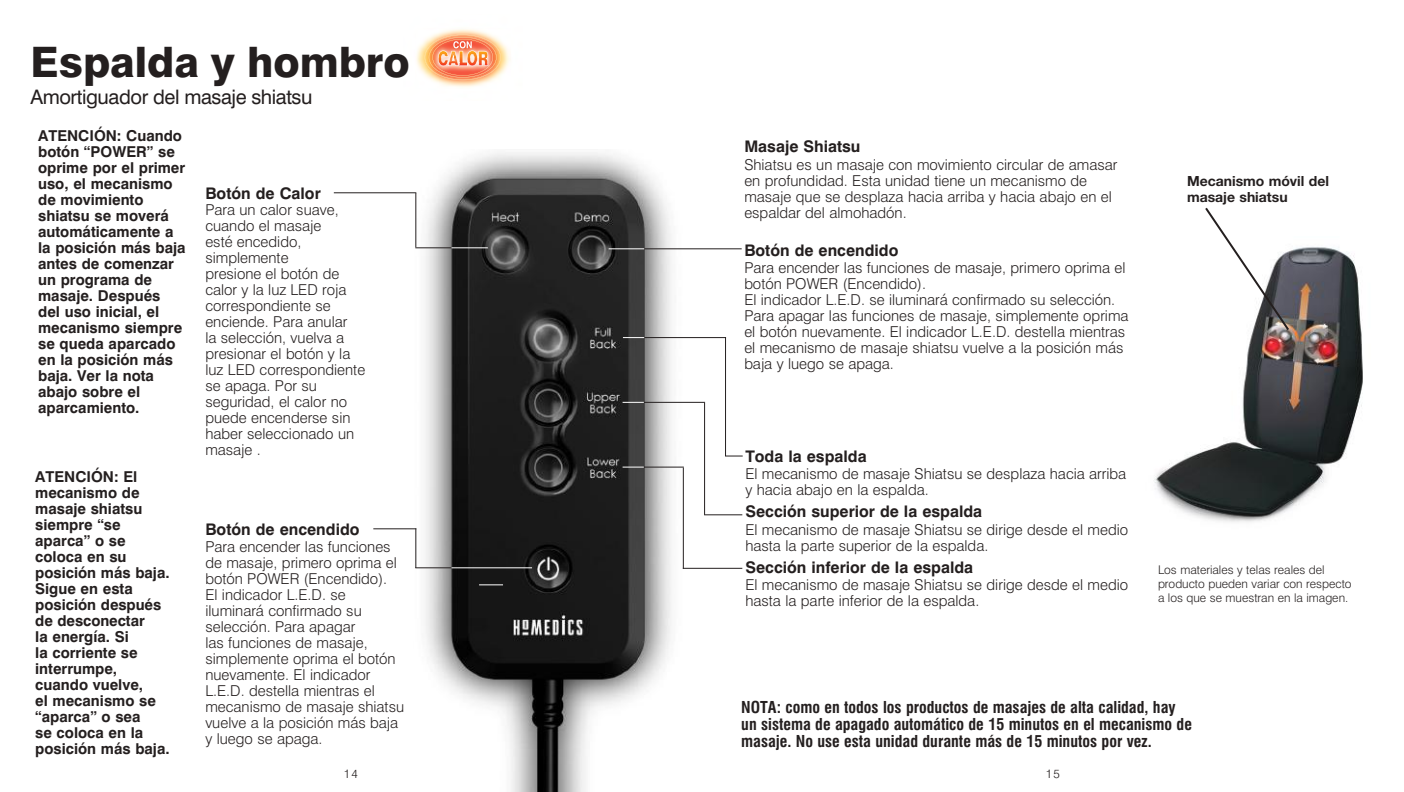
<style>
.page{position:relative;width:1404px;height:792px;background:#fff}
.page>*{position:absolute;margin:0;border:0;box-sizing:border-box;transform-origin:0 0}
.t1{font:800 42px "Swiss 721 BT";color:#241f1f}
.t2{font:20px "Swiss 721 BT";letter-spacing:-.02em;color:#241f1f}
.t3{font:700 condensed 16px/17px "Swiss 721 BT";color:#241f1f}
.t4{font:700 16px "Swiss 721 BT";color:#241f1f}
.t5{font:300 15px/16px "Swiss 721 BT";color:#241f1f}
.t6{font:700 15px/16px "Swiss 721 BT";color:#241f1f}
.t7{font:700 14px/16px "Helvetica Neue LT Std";color:#241f1f}
.t8{font:300 12px/14px "Swiss 721 BT";color:#241f1f}
</style>
<div class="page">
<img style="left:413px;top:152px;width:274px;height:640px">
<hr style="left:334px;top:192px;width:82px;height:1px;background:#241f1f">
<hr style="left:415px;top:247px;width:37px;height:1px;background:#241f1f">
<hr style="left:452px;top:247px;width:36px;height:1px;background:#fff">
<hr style="left:415px;top:193px;width:1px;height:54px;background:#241f1f">
<hr style="left:373px;top:528px;width:43px;height:1px;background:#241f1f">
<hr style="left:415px;top:567px;width:37px;height:1px;background:#241f1f">
<hr style="left:452px;top:567px;width:80px;height:1px;background:#fff">
<hr style="left:415px;top:528px;width:1px;height:40px;background:#241f1f">
<hr style="left:683px;top:568px;width:59px;height:1px;background:#241f1f">
<hr style="left:683px;top:468px;width:1px;height:101px;background:#241f1f">
<hr style="left:644px;top:467px;width:40px;height:1px;background:#241f1f">
<svg style="left:623px;top:467px;width:21px;height:1px"></svg>
<hr style="left:704px;top:514px;width:38px;height:1px;background:#241f1f">
<hr style="left:704px;top:403px;width:1px;height:112px;background:#241f1f">
<hr style="left:644px;top:402px;width:61px;height:1px;background:#241f1f">
<svg style="left:623px;top:402px;width:21px;height:1px"></svg>
<svg style="left:725px;top:456px;width:18px;height:1px"></svg>
<hr style="left:725px;top:337px;width:1px;height:119px;background:#241f1f">
<hr style="left:644px;top:337px;width:82px;height:1px;background:#241f1f">
<svg style="left:623px;top:337px;width:21px;height:1px"></svg>
<hr style="left:644px;top:248px;width:98px;height:1px;background:#241f1f">
<hr style="left:609px;top:248px;width:35px;height:1px;background:#fff">
<img style="left:416px;top:29px;width:94px;height:58px">
<img style="left:425px;top:35px;width:76px;height:45px">
<img style="left:429px;top:37px;width:68px;height:41px">
<img style="left:453px;top:41px;width:19px;height:7px">
<svg style="left:438px;top:51px;width:50px;height:15px"></svg>
<img style="left:1154px;top:247px;width:209px;height:275px">
<svg style="left:1203px;top:207px;width:88px;height:125px"></svg>
<svg style="left:479px;top:584px;width:24px;height:1px"></svg>
<h1 class="t1" style="left:30px;top:36px;width:381px">Espalda y hombro</h1>
<h2 class="t2" style="left:30px;top:85px;width:284px">Amortiguador del masaje shiatsu</h2>
<p class="t6" style="left:38px;top:128px;width:149px">ATENCIÓN: Cuando botón “POWER” se oprime por el primer uso, el mecanismo de movimiento shiatsu se moverá automáticamente a la posición más baja antes de comenzar un programa de masaje. Después del uso inicial, el mecanismo siempre se queda aparcado en la posición más baja. Ver la nota abajo sobre el aparcamiento.</p>
<p class="t6" style="left:35px;top:468px;width:136px">ATENCIÓN: El mecanismo de masaje shiatsu siempre “se aparca” o se coloca en su posición más baja.<br>Sigue en esta posición después de desconectar<br>la energía. Si<br>la corriente se interrumpe, cuando vuelve,<br>el mecanismo se “aparca” o sea<br>se coloca en la posición más baja.</p>
<p class="t4" style="left:205px;top:184px;width:117px">Botón de Calor</p>
<p class="t5" style="left:205px;top:202px;width:161px">Para un calor suave, cuando el masaje<br>esté encedido, simplemente<br>presione el botón de calor y la luz LED roja correspondiente se enciende. Para anular<br>la selección, vuelva a presionar el botón y la luz LED correspondiente se apaga. Por su seguridad, el calor no puede encenderse sin haber seleccionado un masaje .</p>
<p class="t4" style="left:205px;top:519px;width:156px">Botón de encendido</p>
<p class="t5" style="left:205px;top:539px;width:200px">Para encender las funciones de masaje, primero oprima el botón POWER (Encendido).<br>El indicador L.E.D. se iluminará confirmado su selección. Para apagar<br>las funciones de masaje, simplemente oprima el botón nuevamente. El indicador<br>L.E.D. destella mientras el mecanismo de masaje shiatsu vuelve a la posición más baja y luego se apaga.</p>
<p class="t4" style="left:744px;top:137px;width:118px">Masaje Shiatsu</p>
<p class="t5" style="left:744px;top:156px;width:375px">Shiatsu es un masaje con movimiento circular de amasar en profundidad. Esta unidad tiene un mecanismo de masaje que se desplaza hacia arriba y hacia abajo en el espaldar del almohadón.</p>
<p class="t4" style="left:744px;top:240px;width:156px">Botón de encendido</p>
<p class="t5" style="left:744px;top:260px;width:386px">Para encender las funciones de masaje, primero oprima el botón POWER (Encendido).<br>El indicador L.E.D. se iluminará confirmado su selección.<br>Para apagar las funciones de masaje, simplemente oprima el botón nuevamente. El indicador L.E.D. destella mientras el mecanismo de masaje shiatsu vuelve a la posición más baja y luego se apaga.</p>
<p class="t7" style="left:1187px;top:173px;width:143px">Mecanismo móvil del masaje shiatsu</p>
<p class="t4" style="left:745px;top:446px;width:123px">Toda la espalda</p>
<p class="t5" style="left:745px;top:466px;width:382px">El mecanismo de masaje Shiatsu se desplaza hacia arriba y hacia abajo en la espalda.</p>
<p class="t4" style="left:745px;top:502px;width:238px">Sección superior de la espalda</p>
<p class="t5" style="left:745px;top:521px;width:384px">El mecanismo de masaje Shiatsu se dirige desde el medio hasta la parte superior de la espalda.</p>
<p class="t4" style="left:745px;top:557px;width:229px">Sección inferior de la espalda</p>
<p class="t5" style="left:745px;top:577px;width:384px">El mecanismo de masaje Shiatsu se dirige desde el medio hasta la parte inferior de la espalda.</p>
<p class="t8" style="left:1158px;top:562px;width:195px">Los materiales y telas reales del producto pueden variar con respecto a los que se muestran en la imagen.</p>
<p class="t3" style="left:741px;top:698px;width:452px">NOTA: como en todos los productos de masajes de alta calidad, hay un sistema de apagado automático de 15 minutos en el mecanismo de masaje. No use esta unidad durante más de 15 minutos por vez.</p>
<p class="t8" style="left:344px;top:767px;width:15px">14</p>
<p class="t8" style="left:1046px;top:767px;width:15px">15</p>
</div>
